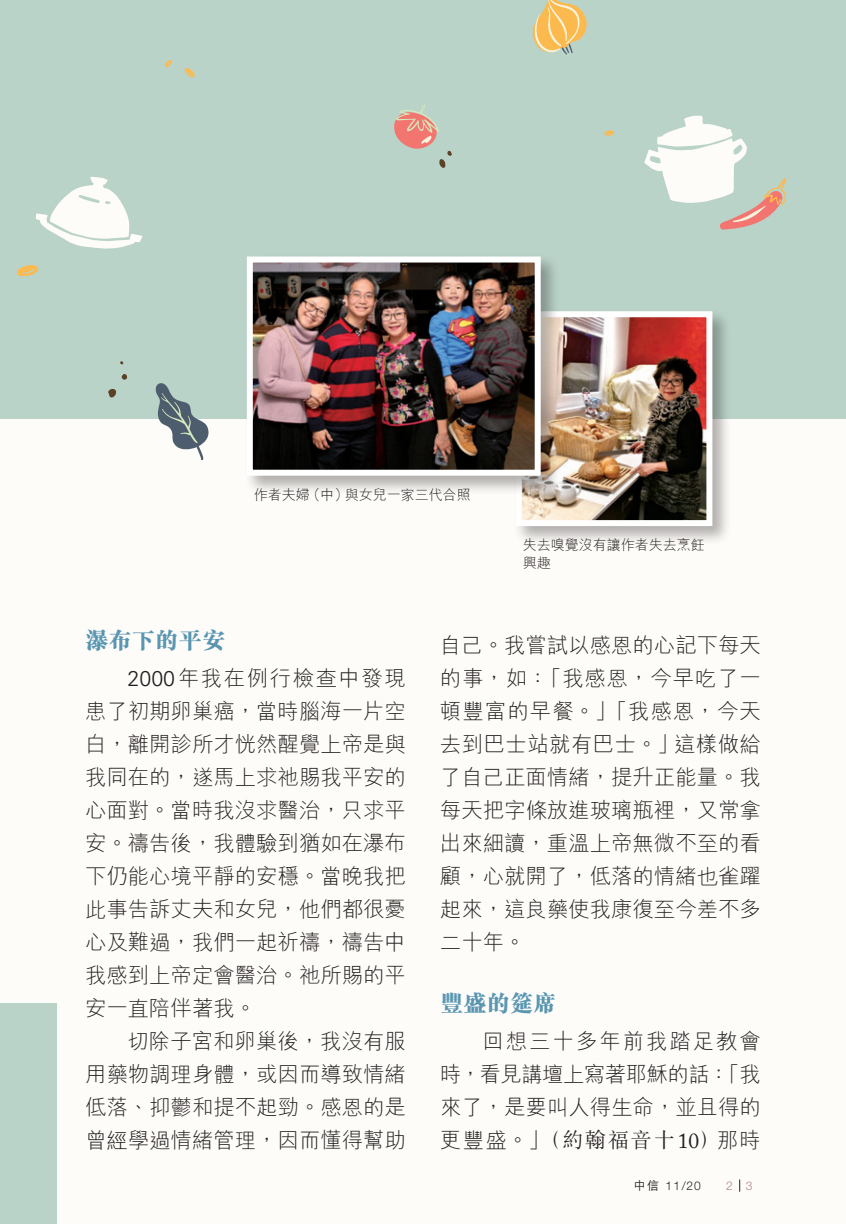
<style>
.page{position:relative;width:846px;height:1224px;background:#fefcf9}
.page>*{position:absolute;margin:0;border:0;box-sizing:border-box;transform-origin:0 0}
.t1{font:800 23.4px "M Sung HK";color:#5a96b1}
.t2{font:300 21.4px/33px "M Hei HK";color:#231f20;text-align:justify}
.t3{font:300 14px/18px "M Hei HK";color:#231f20}
.t4{font:300 12px "Helvetica Neue LT Std";color:#231f20}
.t5{font:300 12px "Helvetica Neue LT Std";color:#b18483}
.s1{font-family:"Univers LT Std"}
.s2{font-family:"M Sung HK"}
.s3{font-family:"Adobe Caslon Pro";font-weight:400}
.s4{font-family:"M Hei HK";font-weight:500}
</style>
<div class="page">
<div style="left:0;top:0;width:846px;height:419px;background:#bad3c9"></div>
<div style="left:0;top:1003px;width:57px;height:221px;background:#bad3c9"></div>
<svg style="left:155px;top:383px;width:54px;height:77px"></svg>
<svg style="left:532px;top:0;width:55px;height:55px"></svg>
<svg style="left:108px;top:389px;width:8px;height:9px"></svg>
<svg style="left:122px;top:374px;width:5px;height:6px"></svg>
<svg style="left:120px;top:361px;width:4px;height:4px"></svg>
<svg style="left:604px;top:130px;width:10px;height:6px"></svg>
<svg style="left:394px;top:105px;width:58px;height:63px"></svg>
<svg style="left:17px;top:265px;width:22px;height:12px"></svg>
<svg style="left:36px;top:177px;width:107px;height:72px"></svg>
<svg style="left:184px;top:68px;width:11px;height:10px"></svg>
<svg style="left:165px;top:60px;width:7px;height:8px"></svg>
<div style="left:513px;top:308px;width:219px;height:237px;background:#231f20;opacity:.35"></div>
<img style="left:523px;top:318px;width:182px;height:201px">
<div style="left:516px;top:311px;width:196px;height:215px;border:6px solid #fff"></div>
<div style="left:244px;top:254px;width:316px;height:241px;background:#231f20;opacity:.35"></div>
<img style="left:254px;top:264px;width:280px;height:205px">
<div style="left:247px;top:257px;width:294px;height:219px;border:6px solid #fff"></div>
<svg style="left:644px;top:115px;width:142px;height:115px"></svg>
<svg style="left:739px;top:1179px;width:1px;height:13px"></svg>
<p class="t3" style="left:254px;top:485px;width:218px">作者夫婦（中）與女兒一家三代合照</p>
<p class="t3" style="left:523px;top:536px;width:183px">失去嗅覺沒有讓作者失去烹飪興趣</p>
<p class="t1" style="left:85px;top:629px;width:142px">瀑布下的平安</p>
<p class="t2" style="left:85px;top:661px;width:322px;text-indent:43px"><span class="s1">2000</span>年我在例行檢查中發現患了初期卵巢癌，當時腦海一片空白，離開診所才恍然醒覺上帝是與我同在的，遂馬上求祂賜我平安的心面對。當時我沒求醫治，只求平安。禱告後，我體驗到猶如在瀑布下仍能心境平靜的安穩。當晚我把此事告訴丈夫和女兒，他們都很憂心及難過，我們一起祈禱，禱告中我感到上帝定會醫治。祂所賜的平安一直陪伴著我。</p>
<p class="t2" style="left:85px;top:1024px;width:322px;text-indent:43px">切除子宮和卵巢後，我沒有服用藥物調理身體，或因而導致情緒低落、抑鬱和提不起勁。感恩的是曾經學過情緒管理，因而懂得幫助</p>
<p class="t2" style="left:440px;top:629px;width:323px">自己。我嘗試以感恩的心記下每天的事，如：「我感恩，今早吃了一頓豐富的早餐。」「我感恩，今天去到巴士站就有巴士。」這樣做給了自己正面情緒，提升正能量。我每天把字條放進玻璃瓶裡，又常拿出來細讀，重溫上帝無微不至的看顧，心就開了，低落的情緒也雀躍起來，這良藥使我康復至今差不多二十年。</p>
<p class="t1" style="left:440px;top:992px;width:118px">豐盛的筵席</p>
<p class="t2" style="left:440px;top:1025px;width:323px;text-indent:43px">回想三十多年前我踏足教會時，看見講壇上寫著耶穌的話：「我來了，是要叫人得生命，並且得的更豐盛。」<span class="s2">（約翰福音十</span><span class="s3">10</span><span class="s2">）</span>那時</p>
<p class="t4" style="left:634px;top:1179px;width:69px"><span class="s4">中信</span> 11/20</p>
<p class="t5" style="left:726px;top:1178px;width:28px">2 3</p>
</div>
